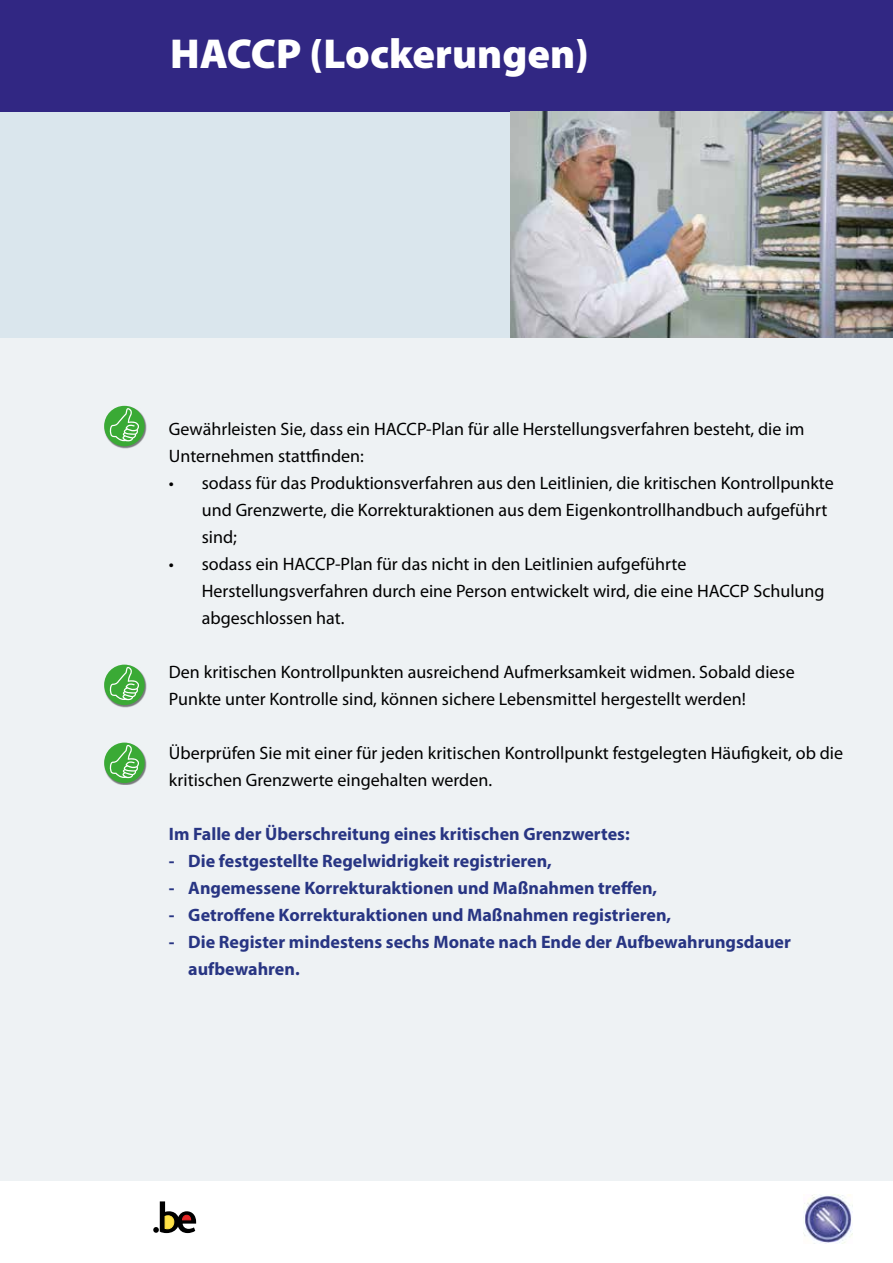
<style>
.page{position:relative;width:893px;height:1263px;background:#fff}
.page>*{position:absolute;margin:0;border:0;box-sizing:border-box;transform-origin:0 0}
.t1{font:900 42px "Myriad Pro";color:#fff}
.t2{font:18px/27px "Myriad Pro";color:#000}
.t3{font:700 18px/27px "Myriad Pro";color:#283583}
</style>
<div class="page">
<img style="left:804px;top:1195px;width:49px;height:48px">
<svg style="left:153px;top:1201px;width:43px;height:32px"></svg>
<div style="left:0;top:158px;width:893px;height:1022px;background:#eef2f4"></div>
<div style="left:0;top:50px;width:893px;height:287px;background:#dae6ed"></div>
<div style="left:0;top:0;width:893px;height:112px;background:#312783"></div>
<div style="left:105px;top:665px;width:42px;height:42px;background:#000;opacity:.5"></div>
<div style="left:104px;top:665px;width:41px;height:40px;background:#3aaa35;border-radius:50%"></div>
<svg style="left:109px;top:667px;width:30px;height:33px"></svg>
<div style="left:105px;top:743px;width:42px;height:42px;background:#000;opacity:.5"></div>
<div style="left:104px;top:743px;width:41px;height:40px;background:#3aaa35;border-radius:50%"></div>
<svg style="left:109px;top:745px;width:30px;height:33px"></svg>
<div style="left:105px;top:406px;width:42px;height:42px;background:#000;opacity:.5"></div>
<div style="left:104px;top:406px;width:41px;height:40px;background:#3aaa35;border-radius:50%"></div>
<svg style="left:109px;top:408px;width:30px;height:33px"></svg>
<img style="left:510px;top:112px;width:383px;height:225px">
<h1 class="t1" style="left:170px;top:30px;width:420px">HACCP (Lockerungen)</h1>
<p class="t2" style="left:169px;top:415px;width:637px">Gewährleisten Sie, dass ein HACCP-Plan für alle Herstellungsverfahren besteht, die im<br>Unternehmen stattfinden:</p>
<p class="t2" style="left:202px;top:469px;width:633px;text-indent:-33px">• sodass für das Produktionsverfahren aus den Leitlinien, die kritischen Kontrollpunkte und Grenzwerte, die Korrekturaktionen aus dem Eigenkontrollhandbuch aufgeführt sind;</p>
<p class="t2" style="left:202px;top:550px;width:624px;text-indent:-33px">• sodass ein HACCP-Plan für das nicht in den Leitlinien aufgeführte<br>Herstellungsverfahren durch eine Person entwickelt wird, die eine HACCP Schulung abgeschlossen hat.</p>
<p class="t2" style="left:169px;top:658px;width:627px">Den kritischen Kontrollpunkten ausreichend Aufmerksamkeit widmen. Sobald diese<br>Punkte unter Kontrolle sind, können sichere Lebensmittel hergestellt werden!</p>
<p class="t2" style="left:169px;top:739px;width:676px">Überprüfen Sie mit einer für jeden kritischen Kontrollpunkt festgelegten Häufigkeit, ob die kritischen Grenzwerte eingehalten werden.</p>
<p class="t3" style="left:169px;top:819px;width:462px">Im Falle der Überschreitung eines kritischen Grenzwertes:</p>
<p class="t3" style="left:169px;top:846px;width:385px">- Die festgestellte Regelwidrigkeit registrieren,</p>
<p class="t3" style="left:169px;top:873px;width:490px">- Angemessene Korrekturaktionen und Maßnahmen treffen,</p>
<p class="t3" style="left:169px;top:900px;width:504px">- Getroffene Korrekturaktionen und Maßnahmen registrieren,</p>
<p class="t3" style="left:188px;top:927px;width:604px;text-indent:-19px">- Die Register mindestens sechs Monate nach Ende der Aufbewahrungsdauer aufbewahren.</p>
</div>
